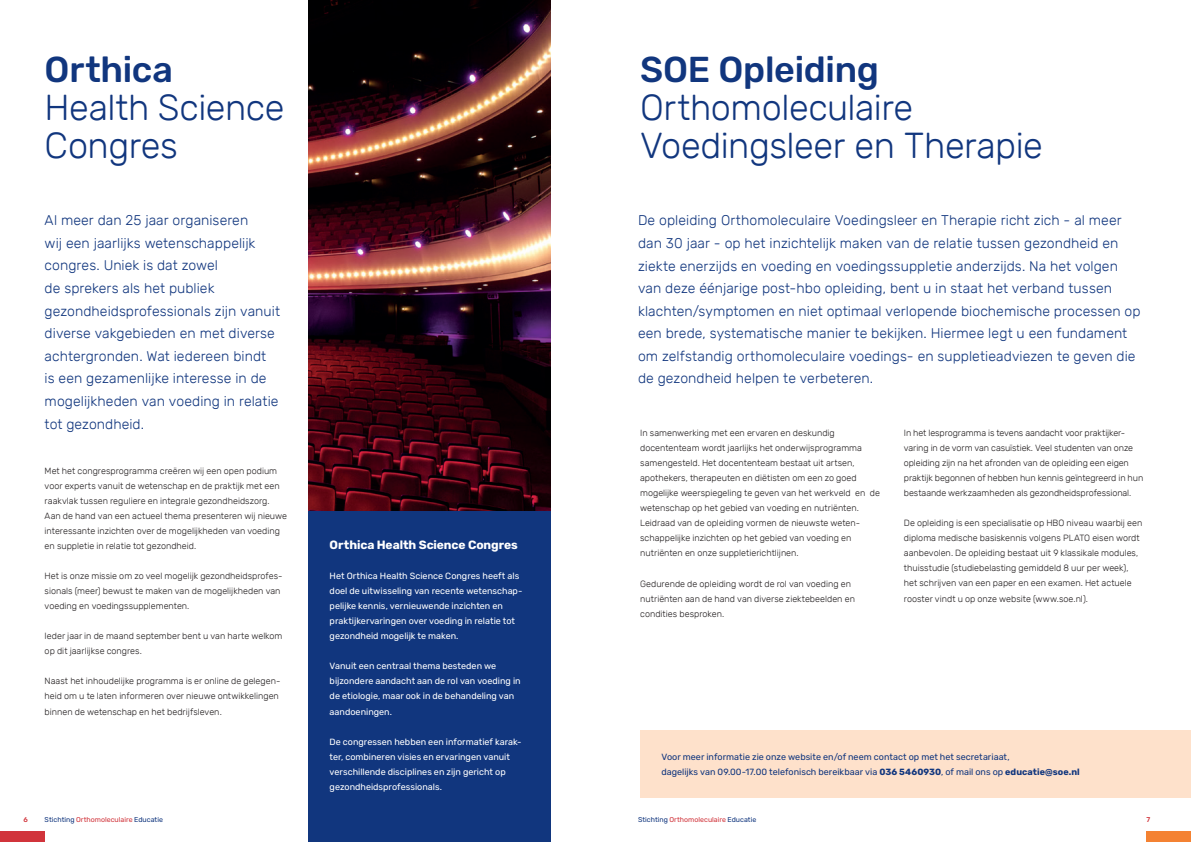
<style>
.page{position:relative;width:1191px;height:842px;background:#fff}
.page>*{position:absolute;margin:0;border:0;box-sizing:border-box;transform-origin:0 0}
.t1{font:300 36px/37.6px "Rubik";letter-spacing:-.015em;color:#11367e}
.t2{font:500 36px "Rubik";letter-spacing:-.01em;color:#11367e}
.t3{font:300 14px/22.6px "Rubik";letter-spacing:.005em;color:#11367e}
.t4{font:700 12px "Rubik";letter-spacing:-.01em;color:#fff}
.t5{font:300 9px/15px "Rubik";color:#231f20}
.t6{font:9px/15px "Rubik";color:#fff}
.t7{font:9px/15px "Rubik";color:#11367e}
.t8{font:7px "Rubik";color:#11367e}
.t9{font:500 7px "Rubik";color:#d1343b}
.s1{font-weight:700}
.s2{color:#d1343b}
</style>
<div class="page">
<div style="left:0;top:831px;width:45px;height:11px;background:#d1343b"></div>
<div style="left:1146px;top:831px;width:45px;height:11px;background:#f48232"></div>
<div style="left:640px;top:730px;width:551px;height:67px;background:#fee1cb"></div>
<img style="left:308px;top:0;width:243px;height:511px">
<div style="left:308px;top:511px;width:243px;height:331px;background:#11367e"></div>
<h1 class="t2" style="left:45px;top:49px;width:130px">Orthica</h1>
<h1 class="t1" style="left:45px;top:90px;width:241px">Health Science<br>Congres</h1>
<h1 class="t2" style="left:640px;top:49px;width:240px">SOE Opleiding</h1>
<h1 class="t1" style="left:640px;top:90px;width:404px">Orthomoleculaire<br>Voedingsleer en Therapie</h1>
<p class="t3" style="left:45px;top:209px;width:237px">Al meer dan 25 jaar organiseren<br>wij een jaarlijks wetenschappelijk congres. Uniek is dat zowel<br>de sprekers als het publiek gezondheidsprofessionals zijn vanuit diverse vakgebieden en met diverse achtergronden. Wat iedereen bindt<br>is een gezamenlijke interesse in de mogelijkheden van voeding in relatie tot gezondheid.</p>
<p class="t3" style="left:638px;top:210px;width:504px">De opleiding Orthomoleculaire Voedingsleer en Therapie richt zich - al meer dan 30 jaar - op het inzichtelijk maken van de relatie tussen gezondheid en ziekte enerzijds en voeding en voedingssuppletie anderzijds. Na het volgen van deze éénjarige post-hbo opleiding, bent u in staat het verband tussen klachten/symptomen en niet optimaal verlopende biochemische processen op een brede, systematische manier te bekijken. Hiermee legt u een fundament om zelfstandig orthomoleculaire voedings- en suppletieadviezen te geven die de gezondheid helpen te verbeteren.</p>
<p class="t5" style="left:45px;top:463px;width:244px">Met het congresprogramma creëren wij een open podium voor experts vanuit de wetenschap en de praktijk met een raakvlak tussen reguliere en integrale gezondheidszorg.<br>Aan de hand van een actueel thema presenteren wij nieuwe interessante inzichten over de mogelijkheden van voeding en suppletie in relatie tot gezondheid.</p>
<p class="t5" style="left:45px;top:569px;width:239px">Het is onze missie om zo veel mogelijk gezondheidsprofes&shy;sionals (meer) bewust te maken van de mogelijkheden van voeding en voedingssupplementen.</p>
<p class="t5" style="left:45px;top:629px;width:239px">Ieder jaar in de maand september bent u van harte welkom op dit jaarlijkse congres.</p>
<p class="t5" style="left:45px;top:674px;width:237px">Naast het inhoudelijke programma is er online de gelegen&shy;heid om u te laten informeren over nieuwe ontwikkelingen binnen de wetenschap en het bedrijfsleven.</p>
<p class="t5" style="left:904px;top:426px;width:241px">In het lesprogramma is tevens aandacht voor praktijker&shy;varing in de vorm van casuïstiek. Veel studenten van onze opleiding zijn na het afronden van de opleiding een eigen praktijk begonnen of hebben hun kennis geïntegreerd in hun bestaande werkzaamheden als gezondheidsprofessional.</p>
<p class="t5" style="left:904px;top:516px;width:240px">De opleiding is een specialisatie op HBO niveau waarbij een diploma medische basiskennis volgens PLATO eisen wordt aanbevolen. De opleiding bestaat uit 9 klassikale modules, thuisstudie (studiebelasting gemiddeld 8 uur per week), het schrijven van een paper en een examen. Het actuele rooster vindt u op onze website (www.soe.nl).</p>
<p class="t5" style="left:640px;top:426px;width:241px">In samenwerking met een ervaren en deskundig docententeam wordt jaarlijks het onderwijsprogramma samengesteld. Het docententeam bestaat uit artsen, apothekers, therapeuten en diëtisten om een zo goed mogelijke weerspiegeling te geven van het werkveld en de wetenschap op het gebied van voeding en nutriënten.<br>Leidraad van de opleiding vormen de nieuwste weten&shy;schappelijke inzichten op het gebied van voeding en nutriënten en onze suppletierichtlijnen.</p>
<p class="t5" style="left:640px;top:576px;width:216px">Gedurende de opleiding wordt de rol van voeding en nutriënten aan de hand van diverse ziektebeelden en condities besproken.</p>
<h3 class="t4" style="left:330px;top:538px;width:190px">Orthica Health Science Congres</h3>
<p class="t6" style="left:330px;top:569px;width:194px">Het Orthica Health Science Congres heeft als doel de uitwisseling van recente wetenschap&shy;pelijke kennis, vernieuwende inzichten en praktijkervaringen over voeding in relatie tot gezondheid mogelijk te maken.</p>
<p class="t6" style="left:330px;top:659px;width:192px">Vanuit een centraal thema besteden we bijzondere aandacht aan de rol van voeding in de etiologie, maar ook in de behandeling van aandoeningen.</p>
<p class="t6" style="left:330px;top:734px;width:193px">De congressen hebben een informatief karak&shy;ter, combineren visies en ervaringen vanuit verschillende disciplines en zijn gericht op gezondheidsprofessionals.</p>
<p class="t7" style="left:661px;top:749px;width:420px">Voor meer informatie zie onze website en/of neem contact op met het secretariaat,<br>dagelijks van 09.00-17.00 telefonisch bereikbaar via <span class="s1">036 5460930</span>, of mail ons op <span class="s1">educatie@soe.nl</span></p>
<p class="t9" style="left:23px;top:815px;width:6px">6</p>
<p class="t8" style="left:45px;top:815px;width:120px">Stichting <span class="s2">Orthomoleculaire</span> Educatie</p>
<p class="t8" style="left:638px;top:815px;width:120px">Stichting <span class="s2">Orthomoleculaire</span> Educatie</p>
<p class="t9" style="left:1146px;top:815px;width:5px">7</p>
</div>
